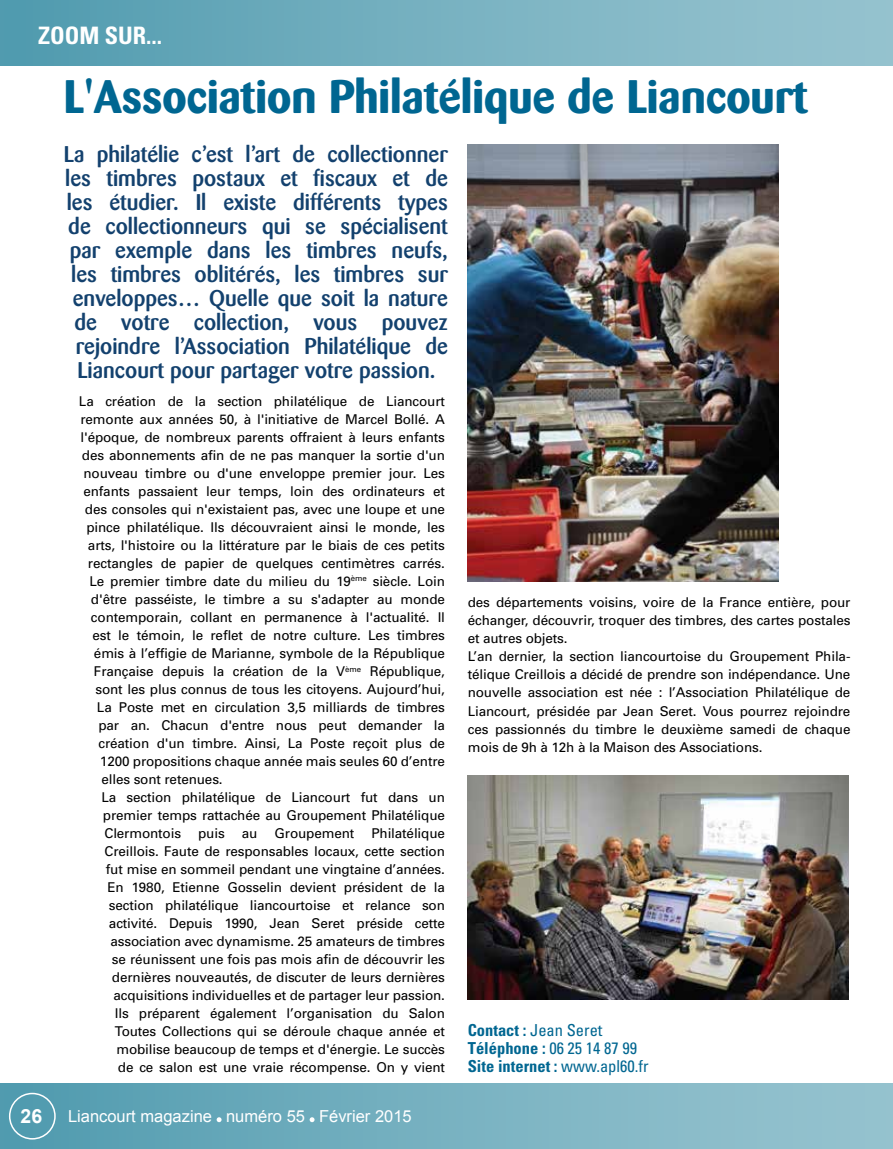
<style>
.page{position:relative;width:893px;height:1149px;background:#fff}
.page>*{position:absolute;margin:0;border:0;box-sizing:border-box;transform-origin:0 0}
.t1{font:700 46.5px "Barmeno";color:#006691}
.t2{font:700 condensed 24px "Univers";color:#fff}
.t3{font:500 22.5px/24px "Barmeno";color:#13416e;text-align:center}
.t4{font:700 19.5px "Arial";color:#fff}
.t5{font:700 condensed 16.5px/18px "Univers";color:#006691}
.t6{font:16.5px "Arial";color:#fff}
.t7{font:13.5px/18px "Univers";letter-spacing:-.01em;color:#000}
.s1{font-weight:400}
</style>
<div class="page">
<div style="left:0;top:1082px;width:893px;height:66px;background:linear-gradient(to right,#539db0,#99c5d0)"></div>
<svg style="left:217px;top:1116px;width:5px;height:5px"></svg>
<svg style="left:310px;top:1116px;width:5px;height:5px"></svg>
<div style="left:9px;top:1092px;width:47px;height:47px;border:2px solid #fff;border-radius:50%"></div>
<div style="left:0;top:0;width:893px;height:66px;background:linear-gradient(to right,#529cb0,#9ac5d1)"></div>
<img style="left:468px;top:145px;width:311px;height:436px">
<img style="left:468px;top:775px;width:381px;height:224px">
<h2 class="t2" style="left:38px;top:20px;width:125px">ZOOM SUR...</h2>
<h1 class="t1" style="left:64px;top:69px;width:745px">L'Association Philatélique de Liancourt</h1>
<p class="t3" style="left:64px;top:142px;width:386px">La philatélie c’est l’art de collectionner les timbres postaux et fiscaux et de les étudier. Il existe différents types de collectionneurs qui se spécialisent par exemple dans les timbres neufs, les timbres oblitérés, les timbres sur enveloppes… Quelle que soit la nature de votre collection, vous pouvez rejoindre l’Association Philatélique de Liancourt pour partager votre passion.</p>
<p class="t7" style="left:79px;top:392px;width:367px">La création de la section philatélique de Liancourt</p>
<p class="t7" style="left:80px;top:410px;width:366px">remonte aux années 50, à l'initiative de Marcel Bollé. A</p>
<p class="t7" style="left:80px;top:428px;width:366px">l'époque, de nombreux parents offraient à leurs enfants</p>
<p class="t7" style="left:82px;top:446px;width:365px">des abonnements afin de ne pas manquer la sortie d'un</p>
<p class="t7" style="left:83px;top:464px;width:363px">nouveau timbre ou d'une enveloppe premier jour. Les</p>
<p class="t7" style="left:83px;top:482px;width:363px">enfants passaient leur temps, loin des ordinateurs et</p>
<p class="t7" style="left:85px;top:500px;width:362px">des consoles qui n'existaient pas, avec une loupe et une</p>
<p class="t7" style="left:86px;top:518px;width:360px">pince philatélique. Ils découvraient ainsi le monde, les</p>
<p class="t7" style="left:88px;top:536px;width:358px">arts, l'histoire ou la littérature par le biais de ces petits</p>
<p class="t7" style="left:88px;top:554px;width:359px">rectangles de papier de quelques centimètres carrés.</p>
<p class="t7" style="left:89px;top:572px;width:357px">Le premier timbre date du milieu du 19<sup>ème</sup> siècle. Loin</p>
<p class="t7" style="left:91px;top:590px;width:356px">d'être passéiste, le timbre a su s'adapter au monde</p>
<p class="t7" style="left:91px;top:608px;width:356px">contemporain, collant en permanence à l'actualité. Il</p>
<p class="t7" style="left:92px;top:626px;width:354px">est le témoin, le reflet de notre culture. Les timbres</p>
<p class="t7" style="left:94px;top:644px;width:352px">émis à l’effigie de Marianne, symbole de la République</p>
<p class="t7" style="left:94px;top:662px;width:352px">Française depuis la création de la V<sup>ème</sup> République,</p>
<p class="t7" style="left:95px;top:680px;width:351px">sont les plus connus de tous les citoyens. Aujourd’hui,</p>
<p class="t7" style="left:97px;top:698px;width:350px">La Poste met en circulation 3,5 milliards de timbres</p>
<p class="t7" style="left:98px;top:716px;width:348px">par an. Chacun d'entre nous peut demander la</p>
<p class="t7" style="left:98px;top:734px;width:348px">création d'un timbre. Ainsi, La Poste reçoit plus de</p>
<p class="t7" style="left:100px;top:752px;width:347px">1200 propositions chaque année mais seules 60 d’entre</p>
<p class="t7" style="left:101px;top:770px;width:123px">elles sont retenues.</p>
<p class="t7" style="left:101px;top:788px;width:345px">La section philatélique de Liancourt fut dans un</p>
<p class="t7" style="left:103px;top:806px;width:344px">premier temps rattachée au Groupement Philatélique</p>
<p class="t7" style="left:104px;top:824px;width:78px">Clermontois</p>
<p class="t7" style="left:198px;top:824px;width:28px">puis</p>
<p class="t7" style="left:242px;top:824px;width:17px">au</p>
<p class="t7" style="left:275px;top:824px;width:81px">Groupement</p>
<p class="t7" style="left:104px;top:824px;width:342px;text-align:right">Philatélique<br>Creillois. Faute de responsables locaux, cette section fut mise en sommeil pendant une vingtaine d’années.<br>En 1980, Etienne Gosselin devient président de la section philatélique liancourtoise et relance son activité. Depuis 1990, Jean Seret préside cette association avec dynamisme. 25 amateurs de timbres se réunissent une fois pas mois afin de découvrir les dernières nouveautés, de discuter de leurs dernières acquisitions individuelles et de partager leur passion.<br>Ils préparent également l’organisation du Salon Toutes Collections qui se déroule chaque année et mobilise beaucoup de temps et d'énergie. Le succès de ce salon est une vraie récompense. On y vient</p>
<h3 class="t4" style="left:21px;top:1102px;width:23px">26</h3>
<p class="t6" style="left:68px;top:1105px;width:345px">Liancourt magazine numéro 55 Février 2015</p>
<p class="t7" style="left:468px;top:593px;width:384px">des départements voisins, voire de la France entière, pour échanger, découvrir, troquer des timbres, des cartes postales et autres objets.<br>L’an dernier, la section liancourtoise du Groupement Phila&shy;télique Creillois a décidé de prendre son indépendance. Une nouvelle association est née : l’Association Philatélique de Liancourt, présidée par Jean Seret. Vous pourrez rejoindre ces passionnés du timbre le deuxième samedi de chaque mois de 9h à 12h à la Maison des Associations.</p>
<p class="t5" style="left:468px;top:1020px;width:182px">Contact : <span class="s1">Jean Seret<br></span>Téléphone : <span class="s1">06 25 14 87 99<br></span>Site internet : <span class="s1">www.apl60.fr</span></p>
</div>
